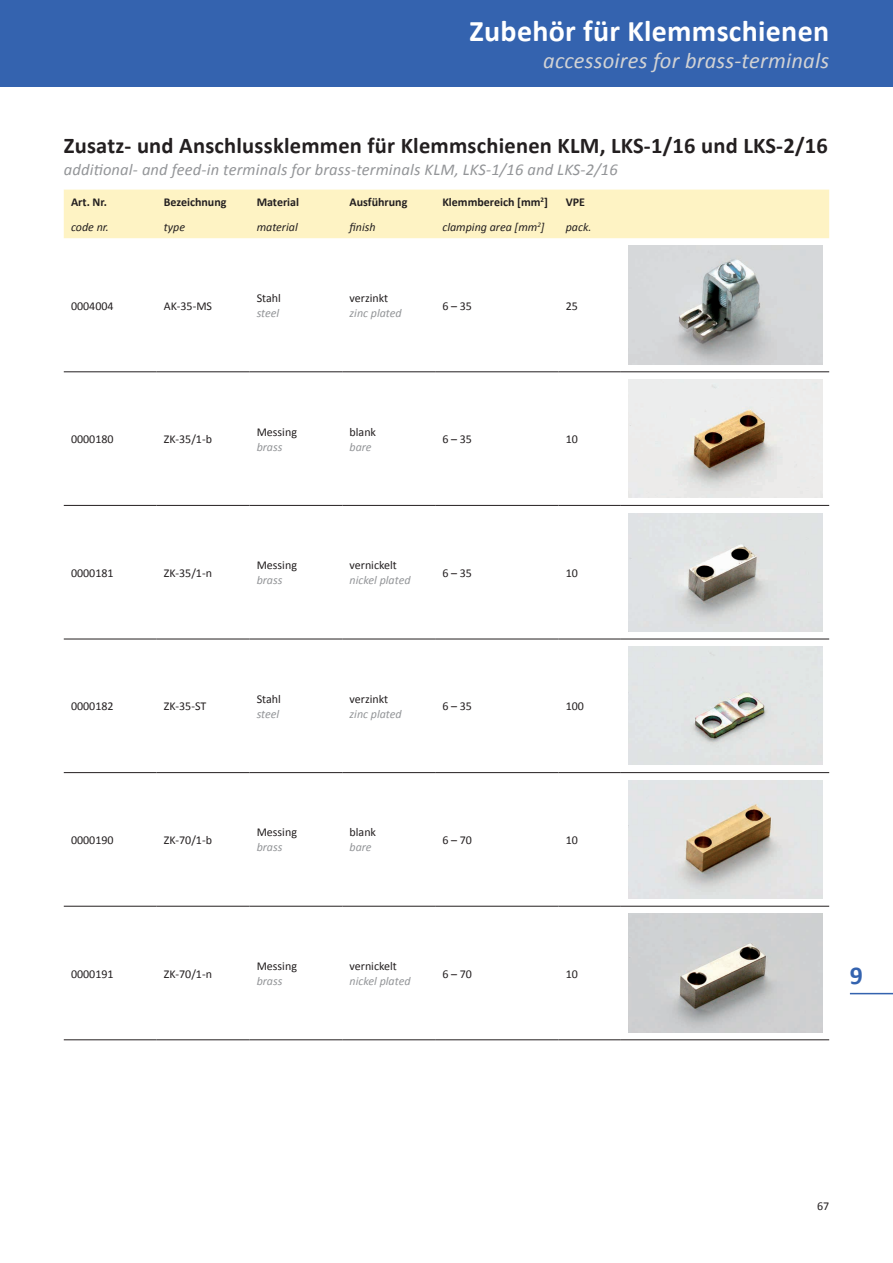
<style>
.page{position:relative;width:893px;height:1263px;background:#fff}
.page>*{position:absolute;margin:0;border:0;box-sizing:border-box;transform-origin:0 0}
.t1{font:700 30px "Calibri";letter-spacing:.01em;color:#fff}
.t2{font:700 25.8px "Calibri";color:#3463af}
.t3{font:700 22.5px "Calibri";letter-spacing:.01em;color:#231f20}
.t4{font:italic 22.5px "Calibri";letter-spacing:.01em;color:#d1d2d4}
.t5{font:italic 16.5px "Calibri";letter-spacing:.01em;color:#939598}
.t6{font:12px "Calibri";color:#231f20}
.t7{font:italic 12px "Calibri";color:#939598}
.t8{font:700 12px "Calibri";color:#231f20}
.t9{font:italic 12px "Calibri";color:#231f20}
</style>
<div class="page">
<div style="left:0;top:0;width:893px;height:87px;background:#3463af"></div>
<div style="left:64px;top:190px;width:765px;height:48px;background:#fef3c4"></div>
<hr style="left:64px;top:371px;width:93px;height:1px;background:#231f20">
<hr style="left:157px;top:371px;width:92px;height:1px;background:#231f20">
<hr style="left:249px;top:371px;width:93px;height:1px;background:#231f20">
<hr style="left:342px;top:371px;width:93px;height:1px;background:#231f20">
<hr style="left:435px;top:371px;width:123px;height:1px;background:#231f20">
<hr style="left:558px;top:371px;width:63px;height:1px;background:#231f20">
<hr style="left:621px;top:371px;width:208px;height:1px;background:#231f20">
<hr style="left:64px;top:505px;width:93px;height:1px;background:#231f20">
<hr style="left:157px;top:505px;width:92px;height:1px;background:#231f20">
<hr style="left:249px;top:505px;width:93px;height:1px;background:#231f20">
<hr style="left:342px;top:505px;width:93px;height:1px;background:#231f20">
<hr style="left:435px;top:505px;width:123px;height:1px;background:#231f20">
<hr style="left:558px;top:505px;width:63px;height:1px;background:#231f20">
<hr style="left:621px;top:505px;width:208px;height:1px;background:#231f20">
<hr style="left:64px;top:638px;width:93px;height:1px;background:#231f20">
<hr style="left:157px;top:638px;width:92px;height:1px;background:#231f20">
<hr style="left:249px;top:638px;width:93px;height:1px;background:#231f20">
<hr style="left:342px;top:638px;width:93px;height:1px;background:#231f20">
<hr style="left:435px;top:638px;width:123px;height:1px;background:#231f20">
<hr style="left:558px;top:638px;width:63px;height:1px;background:#231f20">
<hr style="left:621px;top:638px;width:208px;height:1px;background:#231f20">
<hr style="left:64px;top:772px;width:93px;height:1px;background:#231f20">
<hr style="left:157px;top:772px;width:92px;height:1px;background:#231f20">
<hr style="left:249px;top:772px;width:93px;height:1px;background:#231f20">
<hr style="left:342px;top:772px;width:93px;height:1px;background:#231f20">
<hr style="left:435px;top:772px;width:123px;height:1px;background:#231f20">
<hr style="left:558px;top:772px;width:63px;height:1px;background:#231f20">
<hr style="left:621px;top:772px;width:208px;height:1px;background:#231f20">
<hr style="left:64px;top:906px;width:93px;height:1px;background:#231f20">
<hr style="left:157px;top:906px;width:92px;height:1px;background:#231f20">
<hr style="left:249px;top:906px;width:93px;height:1px;background:#231f20">
<hr style="left:342px;top:906px;width:93px;height:1px;background:#231f20">
<hr style="left:435px;top:906px;width:123px;height:1px;background:#231f20">
<hr style="left:558px;top:906px;width:63px;height:1px;background:#231f20">
<hr style="left:621px;top:906px;width:208px;height:1px;background:#231f20">
<hr style="left:64px;top:1039px;width:93px;height:1px;background:#231f20">
<hr style="left:157px;top:1039px;width:92px;height:1px;background:#231f20">
<hr style="left:249px;top:1039px;width:93px;height:1px;background:#231f20">
<hr style="left:342px;top:1039px;width:93px;height:1px;background:#231f20">
<hr style="left:435px;top:1039px;width:123px;height:1px;background:#231f20">
<hr style="left:558px;top:1039px;width:63px;height:1px;background:#231f20">
<hr style="left:621px;top:1039px;width:208px;height:1px;background:#231f20">
<img style="left:628px;top:246px;width:195px;height:118px">
<img style="left:628px;top:379px;width:195px;height:119px">
<img style="left:628px;top:513px;width:195px;height:118px">
<img style="left:628px;top:647px;width:195px;height:118px">
<img style="left:628px;top:780px;width:195px;height:118px">
<img style="left:628px;top:914px;width:195px;height:118px">
<hr style="left:850px;top:993px;width:43px;height:1px;background:#3463af">
<h1 class="t1" style="left:470px;top:12px;width:361px">Zubehör für Klemmschienen</h1>
<h3 class="t4" style="left:543px;top:45px;width:287px">accessoires for brass-terminals</h3>
<h3 class="t3" style="left:64px;top:131px;width:766px">Zusatz- und Anschlussklemmen für Klemmschienen KLM, LKS-1/16 und LKS-2/16</h3>
<h3 class="t5" style="left:64px;top:158px;width:555px">additional- and feed-in terminals for brass-terminals KLM, LKS-1/16 and LKS-2/16</h3>
<p class="t8" style="left:71px;top:195px;width:37px">Art. Nr.</p>
<p class="t8" style="left:164px;top:195px;width:64px">Bezeichnung</p>
<p class="t8" style="left:257px;top:195px;width:44px">Material</p>
<p class="t8" style="left:350px;top:195px;width:59px">Ausführung</p>
<p class="t8" style="left:442px;top:195px;width:107px">Klemmbereich [mm<sup>2</sup>]</p>
<p class="t8" style="left:566px;top:195px;width:21px">VPE</p>
<p class="t9" style="left:71px;top:218px;width:39px">code nr.</p>
<p class="t9" style="left:164px;top:218px;width:23px">type</p>
<p class="t9" style="left:257px;top:218px;width:43px">material</p>
<p class="t9" style="left:350px;top:218px;width:28px">finish</p>
<p class="t9" style="left:442px;top:218px;width:104px">clamping area [mm<sup>2</sup>]</p>
<p class="t9" style="left:566px;top:218px;width:27px">pack.</p>
<p class="t6" style="left:71px;top:298px;width:44px">0004004</p>
<p class="t6" style="left:164px;top:298px;width:50px">AK-35-MS</p>
<p class="t6" style="left:257px;top:290px;width:26px">Stahl</p>
<p class="t7" style="left:257px;top:305px;width:24px">steel</p>
<p class="t6" style="left:350px;top:290px;width:40px">verzinkt</p>
<p class="t7" style="left:350px;top:305px;width:54px">zinc plated</p>
<p class="t6" style="left:442px;top:298px;width:31px">6 – 35</p>
<p class="t6" style="left:566px;top:298px;width:14px">25</p>
<p class="t6" style="left:71px;top:431px;width:44px">0000180</p>
<p class="t6" style="left:164px;top:431px;width:50px">ZK-35/1-b</p>
<p class="t6" style="left:257px;top:424px;width:42px">Messing</p>
<p class="t7" style="left:257px;top:438px;width:27px">brass</p>
<p class="t6" style="left:350px;top:424px;width:28px">blank</p>
<p class="t7" style="left:350px;top:438px;width:24px">bare</p>
<p class="t6" style="left:442px;top:431px;width:31px">6 – 35</p>
<p class="t6" style="left:566px;top:431px;width:14px">10</p>
<p class="t6" style="left:71px;top:565px;width:44px">0000181</p>
<p class="t6" style="left:164px;top:565px;width:50px">ZK-35/1-n</p>
<p class="t6" style="left:257px;top:558px;width:42px">Messing</p>
<p class="t7" style="left:257px;top:572px;width:27px">brass</p>
<p class="t6" style="left:350px;top:558px;width:49px">vernickelt</p>
<p class="t7" style="left:350px;top:572px;width:63px">nickel plated</p>
<p class="t6" style="left:442px;top:565px;width:31px">6 – 35</p>
<p class="t6" style="left:566px;top:565px;width:14px">10</p>
<p class="t6" style="left:71px;top:699px;width:44px">0000182</p>
<p class="t6" style="left:164px;top:699px;width:44px">ZK-35-ST</p>
<p class="t6" style="left:257px;top:691px;width:26px">Stahl</p>
<p class="t7" style="left:257px;top:706px;width:24px">steel</p>
<p class="t6" style="left:350px;top:691px;width:40px">verzinkt</p>
<p class="t7" style="left:350px;top:706px;width:54px">zinc plated</p>
<p class="t6" style="left:442px;top:699px;width:31px">6 – 35</p>
<p class="t6" style="left:566px;top:699px;width:20px">100</p>
<p class="t6" style="left:71px;top:832px;width:44px">0000190</p>
<p class="t6" style="left:164px;top:832px;width:50px">ZK-70/1-b</p>
<p class="t6" style="left:257px;top:825px;width:42px">Messing</p>
<p class="t7" style="left:257px;top:839px;width:27px">brass</p>
<p class="t6" style="left:350px;top:825px;width:28px">blank</p>
<p class="t7" style="left:350px;top:839px;width:24px">bare</p>
<p class="t6" style="left:442px;top:832px;width:31px">6 – 70</p>
<p class="t6" style="left:566px;top:832px;width:14px">10</p>
<p class="t6" style="left:71px;top:966px;width:44px">0000191</p>
<p class="t6" style="left:164px;top:966px;width:50px">ZK-70/1-n</p>
<p class="t6" style="left:257px;top:958px;width:42px">Messing</p>
<p class="t7" style="left:257px;top:973px;width:27px">brass</p>
<p class="t6" style="left:350px;top:958px;width:49px">vernickelt</p>
<p class="t7" style="left:350px;top:973px;width:63px">nickel plated</p>
<p class="t6" style="left:442px;top:966px;width:31px">6 – 70</p>
<p class="t6" style="left:566px;top:966px;width:14px">10</p>
<h2 class="t2" style="left:850px;top:959px;width:15px">9</h2>
<p class="t6" style="left:817px;top:1198px;width:14px">67</p>
</div>
